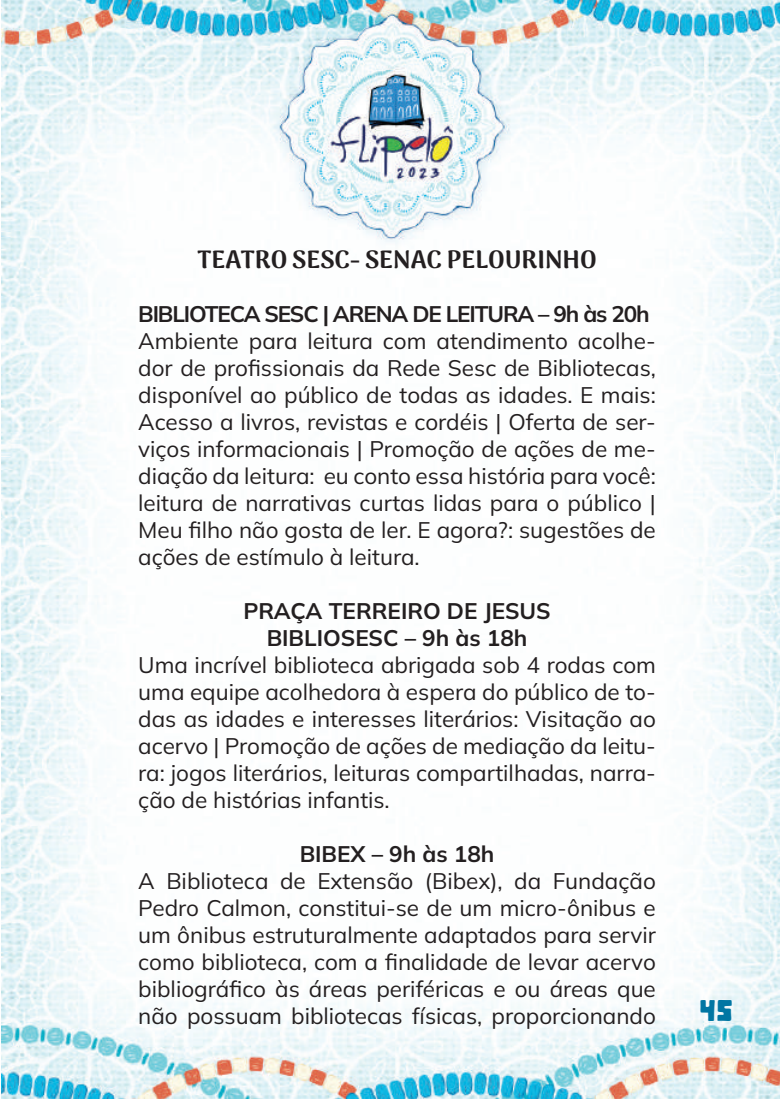
<style>
.page{position:relative;width:780px;height:1099px;background:#fff}
.page>*{position:absolute;margin:0;border:0;box-sizing:border-box;transform-origin:0 0}
.t1{font:30px "Cactus";color:#0076a3}
.t2{font:100 25px "Arima";color:#231f20}
.t3{font:22.5px/27px "Mulish";color:#231f20;text-align:justify}
.t4{font:700 22.5px/27px "Mulish";letter-spacing:-.01em;color:#231f20;text-align:center}
.t5{font:700 22.5px "Mulish";letter-spacing:-.05em;color:#231f20}
</style>
<div class="page">
<img style="left:2px;top:0;width:778px;height:1098px">
<p class="t2" style="left:197px;top:245px;width:401px">TEATRO SESC- SENAC PELOURINHO</p>
<p class="t5" style="left:138px;top:298px;width:513px">BIBLIOTECA SESC | ARENA DE LEITURA – 9h às 20h</p>
<p class="t3" style="left:138px;top:327px;width:519px">Ambiente para leitura com atendimento acolhe&shy;dor de profissionais da Rede Sesc de Bibliotecas, disponível ao público de todas as idades. E mais:<br>Acesso a livros, revistas e cordéis | Oferta de ser&shy;viços informacionais | Promoção de ações de me&shy;diação da leitura: eu conto essa história para você: leitura de narrativas curtas lidas para o público | Meu filho não gosta de ler. E agora?: sugestões de ações de estímulo à leitura.</p>
<p class="t4" style="left:243px;top:597px;width:309px">PRAÇA TERREIRO DE JESUS<br>BIBLIOSESC – 9h às 18h</p>
<p class="t3" style="left:138px;top:651px;width:519px">Uma incrível biblioteca abrigada sob 4 rodas com uma equipe acolhedora à espera do público de to&shy;das as idades e interesses literários: Visitação ao acervo | Promoção de ações de mediação da leitu&shy;ra: jogos literários, leituras compartilhadas, narra&shy;ção de histórias infantis.</p>
<p class="t4" style="left:300px;top:840px;width:196px">BIBEX – 9h às 18h</p>
<p class="t3" style="left:138px;top:867px;width:519px">A Biblioteca de Extensão (Bibex), da Fundação Pedro Calmon, constitui-se de um micro-ônibus e um ônibus estruturalmente adaptados para servir como biblioteca, com a finalidade de levar acervo bibliográfico às áreas periféricas e ou áreas que não possuam bibliotecas físicas, proporcionando</p>
<h1 class="t1" style="left:699px;top:994px;width:36px">45</h1>
</div>
